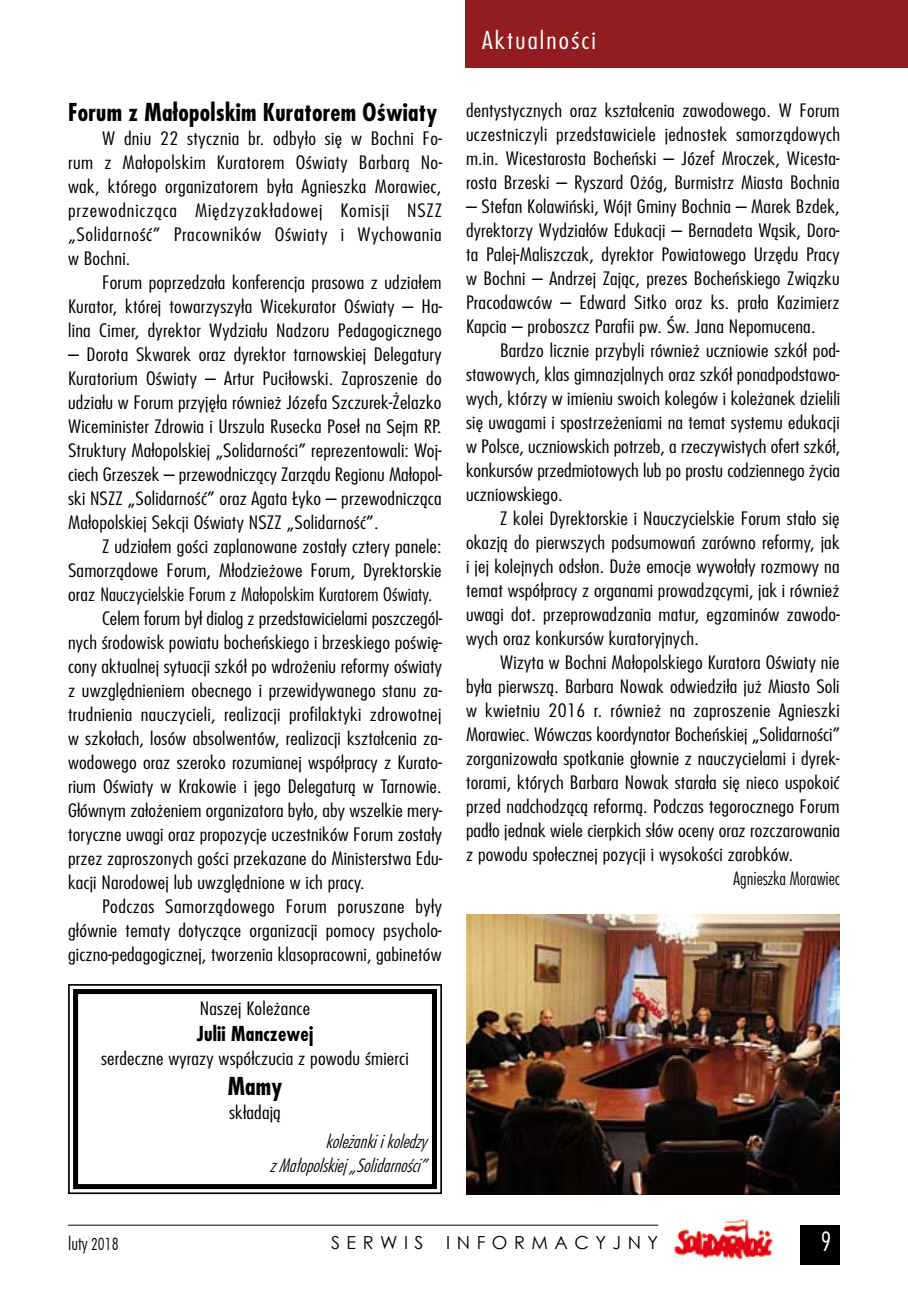
<style>
.page{position:relative;width:908px;height:1304px;background:#fff}
.page>*{position:absolute;margin:0;border:0;box-sizing:border-box;transform-origin:0 0}
.t1{font:28px "Futura Condensed Light Pl";color:#fff}
.t2{font:700 24px "Fujiyama";letter-spacing:.01em;color:#000}
.t3{font:300 24px "Fujiyama";letter-spacing:.075em;color:#fff;scale:1.2 1}
.t4{font:700 20px "Fujiyama";letter-spacing:.01em;color:#000}
.t5{font:300 18px/24px "Fujiyama";letter-spacing:.01em;color:#000;text-align:justify;scale:1.2 1}
.t6{font:italic 18px/24px "Futura Lt Cn PL";color:#000;text-align:right}
.t7{font:18px "Futura Lt Cn PL";color:#000}
.t8{font:18px "Century Gothic";letter-spacing:.36em;color:#000}
.s1{font-family:"Futura Condensed Light Pl"}
</style>
<div class="page">
<div style="left:799px;top:1225px;width:40px;height:39px;background:#000"></div>
<hr style="left:68px;top:1225px;width:590px;height:1px;background:#000">
<img style="left:674px;top:1219px;width:99px;height:41px">
<div style="left:465px;top:0;width:442px;height:67px;background:#931c20"></div>
<svg style="left:68px;top:984px;width:374px;height:211px"></svg>
<div style="left:73px;top:989px;width:364px;height:200px;border:5px solid #000"></div>
<img style="left:466px;top:914px;width:373px;height:280px">
<h2 class="t2" style="left:68px;top:97px;width:370px">Forum z Małopolskim Kuratorem Oświaty</h2>
<p class="t5" style="left:68px;top:126px;width:313px;text-indent:34px">W dniu 22 stycznia br. odbyło się w Bochni Fo&shy;rum z Małopolskim Kuratorem Oświaty Barbarą No&shy;wak, którego organizatorem była Agnieszka Morawiec, przewodnicząca Międzyzakładowej Komisji NSZZ „Solidarność” Pracowników Oświaty i Wychowania w Bochni.</p>
<p class="t5" style="left:68px;top:270px;width:313px;text-indent:34px">Forum poprzedzała konferencja prasowa z udziałem Kurator, której towarzyszyła Wicekurator Oświaty – Ha&shy;lina Cimer, dyrektor Wydziału Nadzoru Pedagogicznego</p>
<p class="t5" style="left:68px;top:342px;width:313px">– Dorota Skwarek oraz dyrektor tarnowskiej Delegatury Kuratorium Oświaty – Artur Puciłowski. Zaproszenie do udziału w Forum przyjęła również Józefa Szczurek-Żelazko Wiceminister Zdrowia i Urszula Rusecka Poseł na Sejm RP.<br>Struktury Małopolskiej „Solidarności” reprezentowali: Woj&shy;ciech Grzeszek – przewodniczący Zarządu Regionu Małopol&shy;ski NSZZ „Solidarność” oraz Agata Łyko – przewodnicząca Małopolskiej Sekcji Oświaty NSZZ „Solidarność”.</p>
<p class="t5" style="left:102px;top:534px;width:284px">Z udziałem gości zaplanowane zostały cztery panele:</p>
<p class="t5" style="left:68px;top:558px;width:313px">Samorządowe Forum, Młodzieżowe Forum, Dyrektorskie</p>
<p class="t5" style="left:68px;top:582px;width:305px">oraz Nauczycielskie Forum z Małopolskim Kuratorem Oświaty.</p>
<p class="t5" style="left:102px;top:606px;width:285px">Celem forum był dialog z przedstawicielami poszczegól-</p>
<p class="t5" style="left:68px;top:630px;width:313px">nych środowisk powiatu bocheńskiego i brzeskiego poświę-</p>
<p class="t5" style="left:68px;top:654px;width:313px">cony aktualnej sytuacji szkół po wdrożeniu reformy oświaty</p>
<p class="t5" style="left:68px;top:678px;width:313px">z uwzględnieniem obecnego i przewidywanego stanu za-</p>
<p class="t5" style="left:68px;top:702px;width:312px">trudnienia nauczycieli, realizacji profilaktyki zdrowotnej</p>
<p class="t5" style="left:68px;top:726px;width:313px">w szkołach, losów absolwentów, realizacji kształcenia za-</p>
<p class="t5" style="left:68px;top:750px;width:313px">wodowego oraz szeroko rozumianej współpracy z Kurato-</p>
<p class="t5" style="left:68px;top:774px;width:313px">rium Oświaty w Krakowie i jego Delegaturą w Tarnowie.</p>
<p class="t5" style="left:68px;top:798px;width:313px">Głównym założeniem organizatora było, aby wszelkie mery-</p>
<p class="t5" style="left:68px;top:822px;width:313px">toryczne uwagi oraz propozycje uczestników Forum zostały</p>
<p class="t5" style="left:68px;top:846px;width:313px">przez zaproszonych gości przekazane do Ministerstwa Edu-</p>
<p class="t5" style="left:68px;top:870px;width:248px">kacji Narodowej lub uwzględnione w ich pracy.</p>
<p class="t5" style="left:102px;top:894px;width:284px">Podczas Samorządowego Forum poruszane były</p>
<p class="t5" style="left:68px;top:918px;width:313px">głównie tematy dotyczące organizacji pomocy psycholo-</p>
<p class="t5" style="left:68px;top:942px;width:313px">giczno-pedagogicznej, tworzenia klasopracowni, gabinetów</p>
<p class="t5" style="left:200px;top:995px;width:93px">Naszej Koleżance</p>
<p class="t4" style="left:197px;top:1020px;width:118px">Julii Manczewej</p>
<p class="t5" style="left:101px;top:1045px;width:258px">serdeczne wyrazy współczucia z powodu śmierci</p>
<h2 class="t2" style="left:227px;top:1070px;width:56px">Mamy</h2>
<p class="t5" style="left:229px;top:1099px;width:45px">składają</p>
<p class="t6" style="left:270px;top:1129px;width:164px">koleżankiikoledzy zMałopolskiej„Solidarności”</p>
<h2 class="t3" style="left:482px;top:24px;width:96px">Aktualności</h2>
<p class="t5" style="left:466px;top:98px;width:313px">dentystycznych oraz kształcenia zawodowego. W Forum uczestniczyli przedstawiciele jednostek samorządowych m.in. Wicestarosta Bocheński – Józef Mroczek, Wicesta&shy;rosta Brzeski – Ryszard Ożóg, Burmistrz Miasta Bochnia</p>
<p class="t5" style="left:466px;top:194px;width:313px">– Stefan Kolawiński, Wójt Gminy Bochnia – Marek Bzdek, dyrektorzy Wydziałów Edukacji – Bernadeta Wąsik, Doro&shy;ta Palej-Maliszczak, dyrektor Powiatowego Urzędu Pracy w Bochni – Andrzej Zając, prezes Bocheńskiego Związku Pracodawców – Edward Sitko oraz ks. prała Kazimierz Kapcia – proboszcz Parafii pw. Św. Jana Nepomucena.</p>
<p class="t5" style="left:466px;top:337px;width:313px;text-indent:34px">Bardzo licznie przybyli również uczniowie szkół pod&shy;stawowych, klas gimnazjalnych oraz szkół ponadpodstawo&shy;wych, którzy w imieniu swoich kolegów i koleżanek dzielili się uwagami i spostrzeżeniami na temat systemu edukacji w Polsce, uczniowskich potrzeb, a rzeczywistych ofert szkół, konkursów przedmiotowych lub po prostu codziennego życia uczniowskiego.</p>
<p class="t5" style="left:466px;top:505px;width:313px;text-indent:34px">Z kolei Dyrektorskie i Nauczycielskie Forum stało się okazją do pierwszych podsumowań zarówno reformy, jak i jej kolejnych odsłon. Duże emocje wywołały rozmowy na temat współpracy z organami prowadzącymi, jak i również uwagi dot. przeprowadzania matur, egzaminów zawodo&shy;wych oraz konkursów kuratoryjnych.</p>
<p class="t5" style="left:466px;top:649px;width:313px;text-indent:34px">Wizyta w Bochni Małopolskiego Kuratora Oświaty nie była pierwszą. Barbara Nowak odwiedziła już Miasto Soli w kwietniu 2016 r. również na zaproszenie Agnieszki Morawiec. Wówczas koordynator Bocheńskiej „Solidarności” zorganizowała spotkanie głownie z nauczycielami i dyrek&shy;torami, których Barbara Nowak starała się nieco uspokoić przed nadchodzącą reformą. Podczas tegorocznego Forum padło jednak wiele cierpkich słów oceny oraz rozczarowania z powodu społecznej pozycji i wysokości zarobków.</p>
<p class="t7" style="left:732px;top:867px;width:108px">Agnieszka Morawiec</p>
<p class="t7" style="left:68px;top:1232px;width:52px">luty <span class="s1">2018</span></p>
<p class="t8" style="left:331px;top:1230px;width:94px">SERWIS</p>
<p class="t8" style="left:446px;top:1230px;width:213px">INFORMACYJNY</p>
<h1 class="t1" style="left:820px;top:1226px;width:12px">9</h1>
</div>
